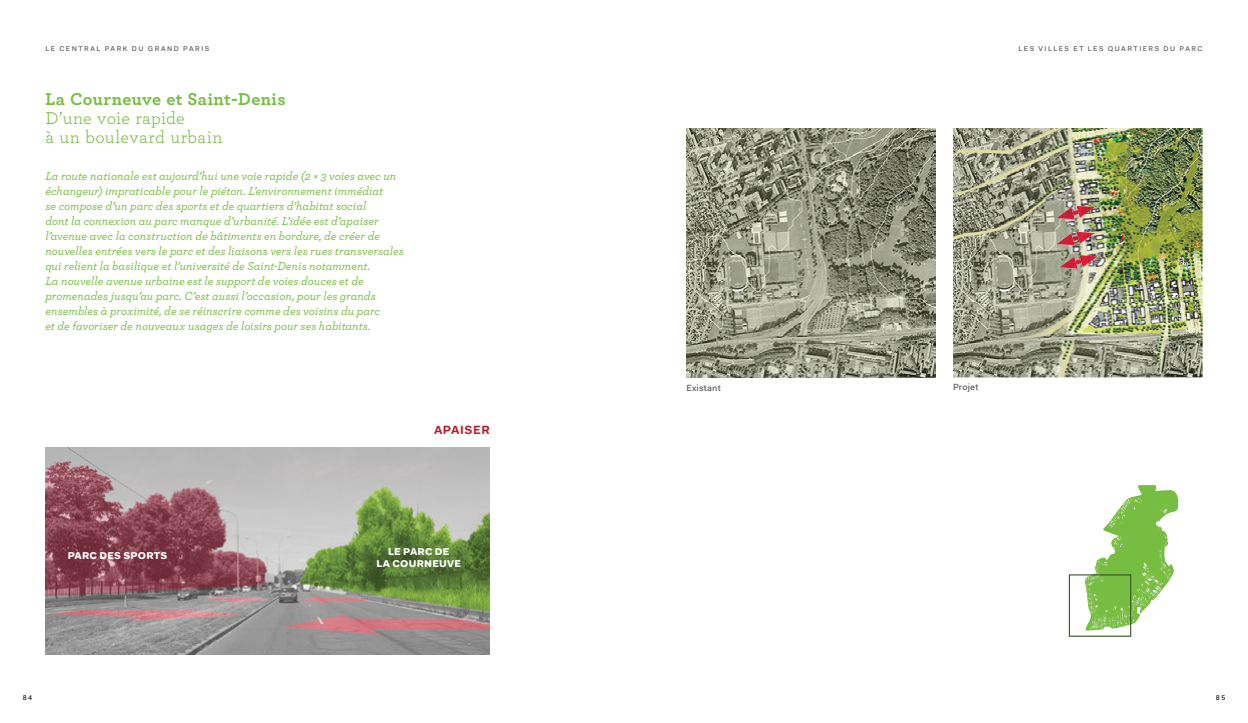
<style>
.page{position:relative;width:1248px;height:723px;background:#fff}
.page>*{position:absolute;margin:0;border:0;box-sizing:border-box;transform-origin:0 0}
.t1{font:18px/19px "Archer";letter-spacing:.02em;color:#76bd42}
.t2{font:700 18px "Archer";letter-spacing:.02em;color:#76bd42}
.t3{font:italic 500 12px/15px "Archer";letter-spacing:-.005em;color:#76bd42}
.t4{font:700 12px "Fakt Soft Pro";letter-spacing:.05em;color:#b71f2e}
.t5{font:900 10px/12px "Fakt Soft Pro";letter-spacing:.02em;color:#fff;text-align:center}
.t6{font:500 9px "Fakt Soft Pro";letter-spacing:.015em;color:#5b5f5b}
.t7{font:500 7px "Fakt Soft Pro";letter-spacing:.215em;color:#5b5f5b}
.t8{font:500 7px "Fakt Soft Pro";color:#1a1a18}
</style>
<div class="page">
<svg style="left:1115px;top:514px;width:59px;height:116px"></svg>
<img style="left:1115px;top:485px;width:31px;height:29px">
<img style="left:1146px;top:485px;width:31px;height:58px">
<img style="left:1103px;top:514px;width:16px;height:29px">
<img style="left:1094px;top:543px;width:22px;height:29px">
<img style="left:1149px;top:543px;width:24px;height:58px">
<img style="left:1084px;top:572px;width:31px;height:58px">
<img style="left:1115px;top:601px;width:35px;height:27px">
<img style="left:1136px;top:558px;width:32px;height:35px">
<img style="left:45px;top:448px;width:445px;height:207px">
<img style="left:953px;top:128px;width:249px;height:249px">
<img style="left:686px;top:128px;width:249px;height:249px">
<div style="left:1068px;top:574px;width:63px;height:63px;border:1px solid #345124"></div>
<img style="left:1076px;top:206px;width:18px;height:12px">
<img style="left:1056px;top:207px;width:18px;height:12px">
<img style="left:1076px;top:232px;width:18px;height:12px">
<img style="left:1056px;top:233px;width:18px;height:12px">
<svg style="left:1077px;top:259px;width:2px;height:6px"></svg>
<img style="left:1079px;top:255px;width:18px;height:12px">
<img style="left:1059px;top:257px;width:18px;height:12px">
<p class="t7" style="left:45px;top:43px;width:165px">LE CENTRAL PARK DU GRAND PARIS</p>
<p class="t7" style="left:1018px;top:43px;width:185px">LES VILLES ET LES QUARTIERS DU PARC</p>
<h1 class="t2" style="left:45px;top:85px;width:242px">La Courneuve et Saint-Denis</h1>
<h1 class="t1" style="left:45px;top:108px;width:179px">D’une voie rapide<br>à un boulevard urbain</h1>
<p class="t3" style="left:45px;top:167px;width:360px">La route nationale est aujourd’hui une voie rapide (2 × 3 voies avec un échangeur) impraticable pour le piéton. L’environnement immédiat<br>se compose d’un parc des sports et de quartiers d’habitat social<br>dont la connexion au parc manque d’urbanité. L’idée est d’apaiser l’avenue avec la construction de bâtiments en bordure, de créer de nouvelles entrées vers le parc et des liaisons vers les rues transversales qui relient la basilique et l’université de Saint-Denis notamment.<br>La nouvelle avenue urbaine est le support de voies douces et de promenades jusqu’au parc. C’est aussi l’occasion, pour les grands ensembles à proximité, de se réinscrire comme des voisins du parc<br>et de favoriser de nouveaux usages de loisirs pour ses habitants.</p>
<p class="t4" style="left:434px;top:422px;width:57px">APAISER</p>
<p class="t5" style="left:68px;top:550px;width:101px">PARC DES SPORTS</p>
<p class="t5" style="left:376px;top:546px;width:86px">LE PARC DE<br>LA COURNEUVE</p>
<p class="t6" style="left:686px;top:381px;width:36px">Existant</p>
<p class="t6" style="left:952px;top:381px;width:27px">Projet</p>
<p class="t8" style="left:23px;top:693px;width:11px">84</p>
<p class="t8" style="left:1215px;top:693px;width:11px">85</p>
</div>
